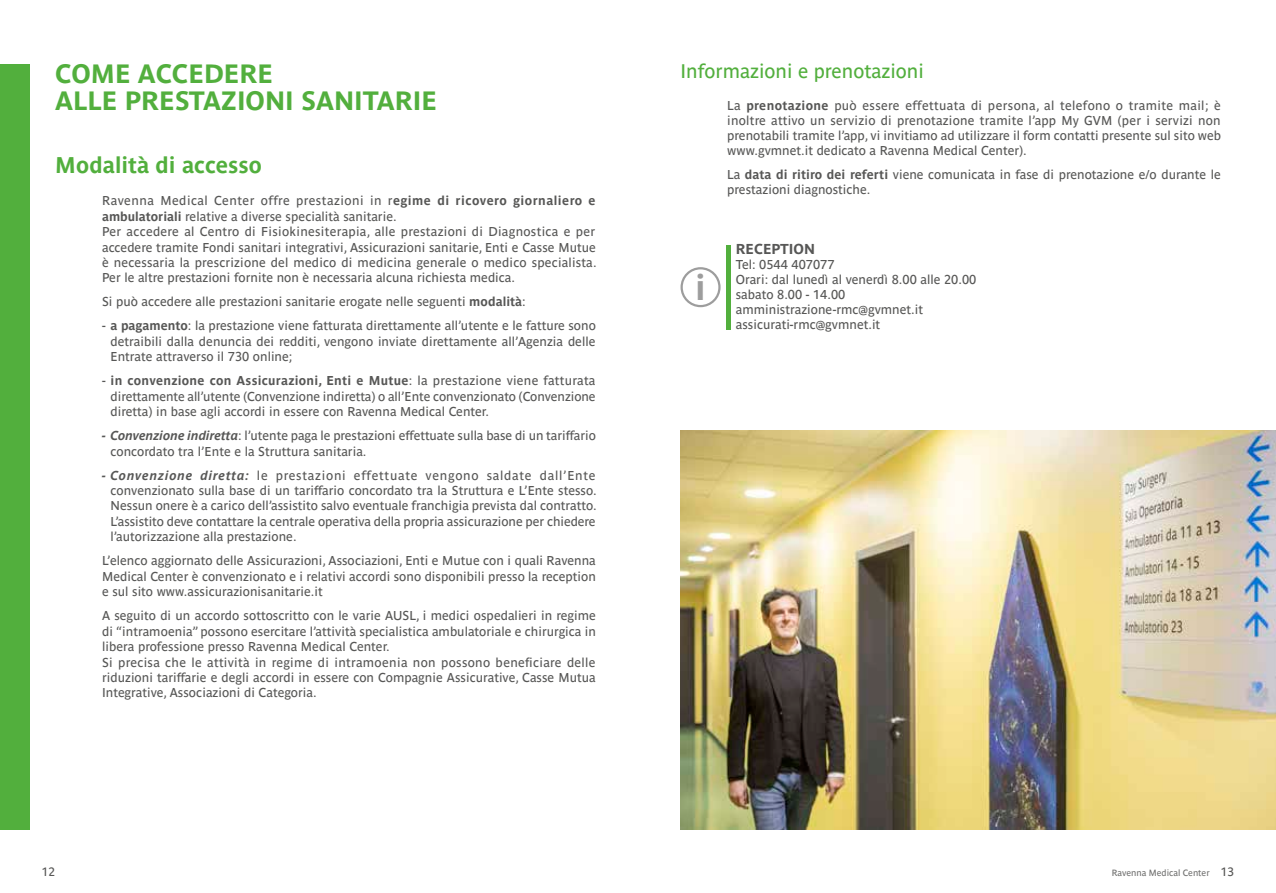
<style>
.page{position:relative;width:1276px;height:893px;background:#fff}
.page>*{position:absolute;margin:0;border:0;box-sizing:border-box;transform-origin:0 0}
.t1{font:700 35.25px "Parisine Ptf";color:#9d9d9d}
.t2{font:700 26.25px/27px "Parisine Ptf";color:#52af3d}
.t3{font:700 22.5px "Parisine Ptf";color:#52af3d}
.t4{font:19.5px "Parisine Ptf";color:#52af3d}
.t5{font:700 14.25px "Parisine Ptf";color:#575756}
.t6{font:12.75px/15.5px "Parisine Ptf";color:#575756}
.t7{font:12px "Parisine Ptf";color:#575756}
.t8{font:9px "Parisine Ptf";letter-spacing:-.005em;color:#70706f}
.s1{font-weight:700}
.s2{font-weight:700;font-style:italic}
.s3{font-size:12px;color:#575756}
</style>
<div class="page">
<div style="left:0;top:64px;width:30px;height:765px;background:#52af3d"></div>
<hr style="left:726px;top:245px;width:4px;height:84px;background:#52af3d">
<div style="left:680px;top:267px;width:40px;height:40px;border:2px solid #9d9d9d;border-radius:50%"></div>
<img style="left:680px;top:431px;width:596px;height:398px">
<h2 class="t2" style="left:55px;top:58px;width:383px">COME ACCEDERE<br>ALLE PRESTAZIONI SANITARIE</h2>
<h3 class="t3" style="left:55px;top:148px;width:208px">Modalità di accesso</h3>
<p class="t6" style="left:102px;top:192px;width:496px">Ravenna Medical Center offre prestazioni in r<span class="s1">egime di ricovero giornaliero e ambulatoriali</span> relative a diverse specialità sanitarie.<br>Per accedere al Centro di Fisiokinesiterapia, alle prestazioni di Diagnostica e per accedere tramite Fondi sanitari integrativi, Assicurazioni sanitarie, Enti e Casse Mutue è necessaria la prescrizione del medico di medicina generale o medico specialista.<br>Per le altre prestazioni fornite non è necessaria alcuna richiesta medica.</p>
<p class="t6" style="left:102px;top:293px;width:425px">Si può accedere alle prestazioni sanitarie erogate nelle seguenti <span class="s1">modalità</span>:</p>
<p class="t6" style="left:111px;top:317px;width:487px;text-align:justify;text-indent:-9px">- <span class="s1">a pagamento</span>: la prestazione viene fatturata direttamente all’utente e le fatture sono detraibili dalla denuncia dei redditi, vengono inviate direttamente all’Agenzia delle Entrate attraverso il 730 online;</p>
<p class="t6" style="left:111px;top:372px;width:486px;text-align:justify;text-indent:-9px">- <span class="s1">in convenzione con Assicurazioni, Enti e Mutue</span>: la prestazione viene fatturata direttamente all’utente (Convenzione indiretta) o all’Ente convenzionato (Convenzione diretta) in base agli accordi in essere con Ravenna Medical Center.</p>
<p class="t6" style="left:111px;top:427px;width:487px;text-indent:-9px"><span class="s2">- Convenzione indiretta</span>: l’utente paga le prestazioni effettuate sulla base di un tariffario concordato tra l’Ente e la Struttura sanitaria.</p>
<p class="t6" style="left:111px;top:466px;width:488px;text-align:justify;text-indent:-9px"><span class="s2">- Convenzione diretta:</span> le prestazioni effettuate vengono saldate dall’Ente convenzionato sulla base di un tariffario concordato tra la Struttura e L’Ente stesso.<br>Nessun onere è a carico dell’assistito salvo eventuale franchigia prevista dal contratto.<br>L’assistito deve contattare la centrale operativa della propria assicurazione per chiedere l’autorizzazione alla prestazione.</p>
<p class="t6" style="left:102px;top:552px;width:495px;text-align:justify">L’elenco aggiornato delle Assicurazioni, Associazioni, Enti e Mutue con i quali Ravenna Medical Center è convenzionato e i relativi accordi sono disponibili presso la reception e sul sito www.assicurazionisanitarie.it</p>
<p class="t6" style="left:102px;top:607px;width:495px">A seguito di un accordo sottoscritto con le varie AUSL, i medici ospedalieri in regime di “intramoenia” possono esercitare l’attività specialistica ambulatoriale e chirurgica in libera professione presso Ravenna Medical Center.<br>Si precisa che le attività in regime di intramoenia non possono beneficiare delle riduzioni tariffarie e degli accordi in essere con Compagnie Assicurative, Casse Mutua Integrative, Associazioni di Categoria.</p>
<h3 class="t4" style="left:680px;top:57px;width:245px">Informazioni e prenotazioni</h3>
<p class="t6" style="left:727px;top:97px;width:495px;line-height:15px;text-align:justify">La <span class="s1">prenotazione</span> può essere effettuata di persona, al telefono o tramite mail; è inoltre attivo un servizio di prenotazione tramite l’app My GVM (per i servizi non prenotabili tramite l’app, vi invitiamo ad utilizzare il form contatti presente sul sito web www.gvmnet.it dedicato a Ravenna Medical Center).</p>
<p class="t6" style="left:727px;top:166px;width:495px;line-height:15px">La <span class="s1">data di ritiro dei referti</span> viene comunicata in fase di prenotazione e/o durante le prestazioni diagnostiche.</p>
<h1 class="t1" style="left:695px;top:261px;width:12px">i</h1>
<p class="t5" style="left:736px;top:238px;width:81px">RECEPTION</p>
<p class="t6" style="left:736px;top:256px;width:242px;line-height:15px">Tel: 0544 407077<br>Orari: dal lunedì al venerdì 8.00 alle 20.00 sabato 8.00 - 14.00 amministrazione-rmc@gvmnet.it assicurati-rmc@gvmnet.it</p>
<p class="t7" style="left:42px;top:863px;width:15px">12</p>
<p class="t8" style="left:1111px;top:866px;width:124px">Ravenna Medical Center <span class="s3">13</span></p>
</div>
